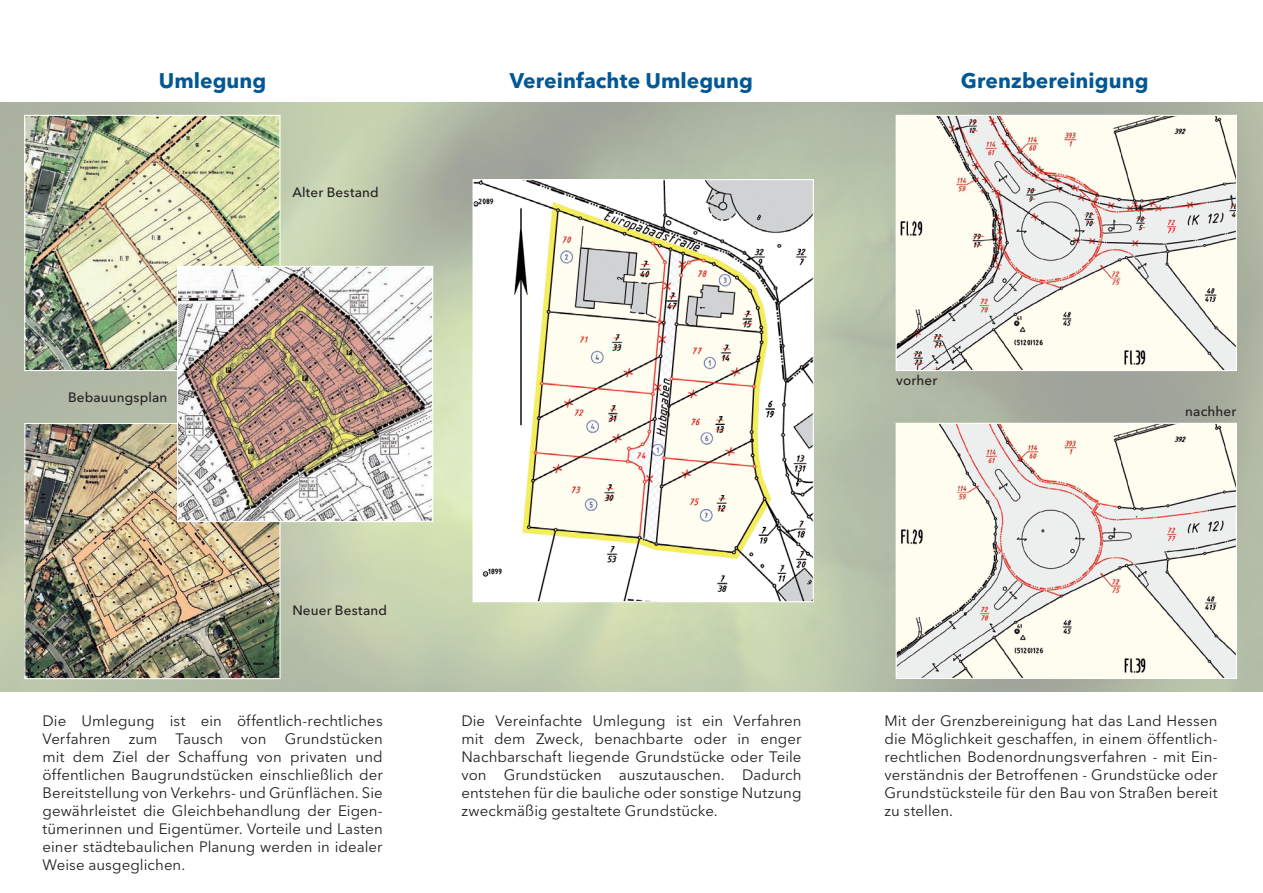
<style>
.page{position:relative;width:1263px;height:893px;background:#fff}
.page>*{position:absolute;margin:0;border:0;box-sizing:border-box;transform-origin:0 0}
.t1{font:700 21px "Avenir Next LT Pro";letter-spacing:.005em;color:#015896}
.t2{font:15px/18px "Avenir Next LT Pro";letter-spacing:.005em;color:#231f20;text-align:justify}
.t3{font:500 13.5px "Avenir Next LT Pro";letter-spacing:.01em;color:#231f20}
</style>
<div class="page">
<img style="left:26px;top:425px;width:253px;height:252px">
<div style="left:24px;top:423px;width:257px;height:256px;border:1px solid #fff"></div>
<img style="left:898px;top:117px;width:337px;height:252px">
<div style="left:896px;top:115px;width:341px;height:256px;border:1px solid #fff"></div>
<img style="left:898px;top:425px;width:337px;height:252px">
<div style="left:896px;top:423px;width:341px;height:256px;border:1px solid #fff"></div>
<img style="left:474px;top:181px;width:338px;height:419px">
<div style="left:472px;top:179px;width:342px;height:423px;border:1px solid #fff"></div>
<img style="left:26px;top:117px;width:253px;height:252px">
<div style="left:24px;top:115px;width:257px;height:256px;border:1px solid #fff"></div>
<img style="left:179px;top:268px;width:252px;height:252px">
<div style="left:177px;top:266px;width:256px;height:256px;border:1px solid #fff"></div>
<h1 class="t1" style="left:159px;top:68px;width:109px">Umlegung</h1>
<h1 class="t1" style="left:510px;top:68px;width:245px">Vereinfachte Umlegung</h1>
<h1 class="t1" style="left:961px;top:68px;width:189px">Grenzbereinigung</h1>
<p class="t3" style="left:68px;top:390px;width:101px">Bebauungsplan</p>
<p class="t3" style="left:292px;top:184px;width:88px">Alter Bestand</p>
<p class="t3" style="left:292px;top:602px;width:96px">Neuer Bestand</p>
<p class="t3" style="left:896px;top:372px;width:43px">vorher</p>
<p class="t3" style="left:1185px;top:403px;width:53px">nachher</p>
<p class="t2" style="left:43px;top:711px;width:342px">Die Umlegung ist ein öffentlich-rechtliches Verfahren zum Tausch von Grundstücken mit dem Ziel der Schaffung von privaten und öffentlichen Baugrundstücken einschließlich der Bereitstellung von Verkehrs- und Grünflächen. Sie gewährleistet die Gleichbehandlung der Eigen&shy;tümerinnen und Eigentümer. Vorteile und Lasten einer städtebaulichen Planung werden in idealer Weise ausgeglichen.</p>
<p class="t2" style="left:884px;top:711px;width:334px">Mit der Grenzbereinigung hat das Land Hessen die Möglichkeit geschaffen, in einem öffentlich&shy;rechtlichen Bodenordnungsverfahren - mit Ein&shy;verständnis der Betroffenen - Grundstücke oder Grundstücksteile für den Bau von Straßen bereit zu stellen.</p>
<p class="t2" style="left:461px;top:711px;width:342px">Die Vereinfachte Umlegung ist ein Verfahren mit dem Zweck, benachbarte oder in enger Nachbarschaft liegende Grundstücke oder Teile von Grundstücken auszutauschen. Dadurch entstehen für die bauliche oder sonstige Nutzung zweckmäßig gestaltete Grundstücke.</p>
</div>
